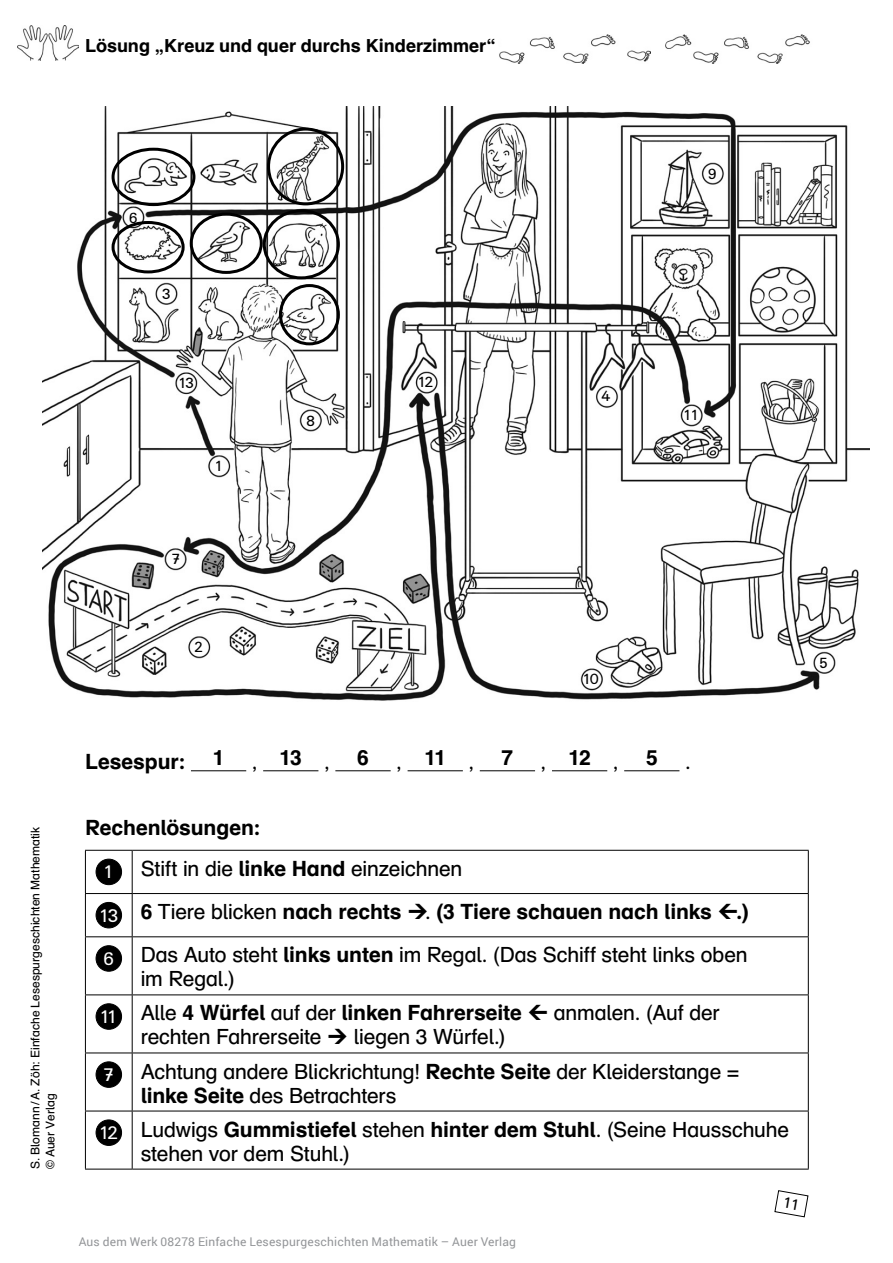
<style>
.page{position:relative;width:893px;height:1263px;background:#fff}
.page>*{position:absolute;margin:0;border:0;box-sizing:border-box;transform-origin:0 0}
.t1{font:21px/24px "Auer Schulbuch";letter-spacing:-.01em;color:#000}
.t2{font:700 21px/43.2px "Auer Schulbuch";letter-spacing:-.005em;color:#000}
.t3{font:700 18px "Auer Schulbuch";letter-spacing:-.005em;color:#000}
.t4{font:18px "GSGBY Mathe 07";color:#fff}
.t5{font:14.55px "GSGBY Mathe 07";letter-spacing:-.135em;color:#000}
.t6{font:12px/15px "Auer Schulbuch";color:#000}
.t7{font:12px "Roboto";letter-spacing:.015em;color:#939598}
.s1{font-weight:400}
.s2{font-weight:700}
</style>
<div class="page">
<img style="left:499px;top:34px;width:152px;height:30px">
<img style="left:665px;top:34px;width:145px;height:30px">
<img style="left:17px;top:26px;width:61px;height:34px">
<img style="left:43px;top:106px;width:826px;height:595px">
<hr style="left:191px;top:770px;width:55px;height:1px;background:#000">
<hr style="left:263px;top:770px;width:55px;height:1px;background:#000">
<hr style="left:335px;top:770px;width:56px;height:1px;background:#000">
<hr style="left:408px;top:770px;width:55px;height:1px;background:#000">
<hr style="left:480px;top:770px;width:55px;height:1px;background:#000">
<hr style="left:552px;top:770px;width:55px;height:1px;background:#000">
<hr style="left:624px;top:770px;width:55px;height:1px;background:#000">
<hr style="left:85px;top:850px;width:47px;height:1px;background:#000">
<hr style="left:85px;top:851px;width:1px;height:42px;background:#000">
<hr style="left:132px;top:850px;width:677px;height:1px;background:#000">
<hr style="left:132px;top:851px;width:1px;height:42px;background:#000">
<hr style="left:808px;top:851px;width:1px;height:42px;background:#000">
<hr style="left:85px;top:893px;width:47px;height:1px;background:#000">
<hr style="left:85px;top:894px;width:1px;height:42px;background:#000">
<hr style="left:132px;top:893px;width:677px;height:1px;background:#000">
<hr style="left:132px;top:894px;width:1px;height:42px;background:#000">
<hr style="left:808px;top:894px;width:1px;height:42px;background:#000">
<hr style="left:85px;top:936px;width:47px;height:1px;background:#000">
<hr style="left:85px;top:937px;width:1px;height:57px;background:#000">
<hr style="left:132px;top:936px;width:677px;height:1px;background:#000">
<hr style="left:132px;top:937px;width:1px;height:57px;background:#000">
<hr style="left:808px;top:937px;width:1px;height:57px;background:#000">
<hr style="left:85px;top:994px;width:47px;height:1px;background:#000">
<hr style="left:85px;top:995px;width:1px;height:57px;background:#000">
<hr style="left:132px;top:994px;width:677px;height:1px;background:#000">
<hr style="left:132px;top:995px;width:1px;height:57px;background:#000">
<hr style="left:808px;top:995px;width:1px;height:57px;background:#000">
<hr style="left:85px;top:1052px;width:47px;height:1px;background:#000">
<hr style="left:85px;top:1053px;width:1px;height:58px;background:#000">
<hr style="left:132px;top:1052px;width:677px;height:1px;background:#000">
<hr style="left:132px;top:1053px;width:1px;height:58px;background:#000">
<hr style="left:808px;top:1053px;width:1px;height:58px;background:#000">
<hr style="left:85px;top:1111px;width:47px;height:1px;background:#000">
<hr style="left:85px;top:1111px;width:1px;height:58px;background:#000">
<hr style="left:132px;top:1111px;width:677px;height:1px;background:#000">
<hr style="left:132px;top:1111px;width:1px;height:58px;background:#000">
<hr style="left:808px;top:1111px;width:1px;height:58px;background:#000">
<hr style="left:85px;top:1169px;width:47px;height:1px;background:#000">
<hr style="left:132px;top:1169px;width:677px;height:1px;background:#000">
<div style="left:96px;top:859px;width:26px;height:26px;background:#000;border-radius:50%"></div>
<div style="left:96px;top:859px;width:26px;height:26px;border:1px solid #000;border-radius:50%"></div>
<div style="left:96px;top:902px;width:26px;height:26px;background:#000;border-radius:50%"></div>
<div style="left:96px;top:902px;width:26px;height:26px;border:1px solid #000;border-radius:50%"></div>
<div style="left:96px;top:946px;width:26px;height:25px;background:#000;border-radius:50%"></div>
<div style="left:96px;top:945px;width:26px;height:26px;border:1px solid #000;border-radius:50%"></div>
<div style="left:96px;top:1004px;width:26px;height:25px;background:#000;border-radius:50%"></div>
<div style="left:96px;top:1003px;width:26px;height:27px;border:1px solid #000;border-radius:50%"></div>
<div style="left:96px;top:1062px;width:26px;height:25px;background:#000;border-radius:50%"></div>
<div style="left:96px;top:1061px;width:26px;height:27px;border:1px solid #000;border-radius:50%"></div>
<div style="left:96px;top:1120px;width:26px;height:25px;background:#000;border-radius:50%"></div>
<div style="left:96px;top:1119px;width:26px;height:27px;border:1px solid #000;border-radius:50%"></div>
<div style="left:112px;top:148px;width:83px;height:58px;border:3px solid #000;border-radius:50%"></div>
<div style="left:112px;top:221px;width:73px;height:52px;border:3px solid #000;border-radius:50%"></div>
<div style="left:190px;top:213px;width:73px;height:61px;border:3px solid #000;border-radius:50%"></div>
<div style="left:279px;top:284px;width:61px;height:61px;border:3px solid #000;border-radius:50%"></div>
<div style="left:267px;top:128px;width:77px;height:77px;border:3px solid #000;border-radius:50%"></div>
<div style="left:263px;top:209px;width:77px;height:70px;border:3px solid #000;border-radius:50%"></div>
<svg style="left:774px;top:1190px;width:35px;height:28px"></svg>
<p class="t3" style="left:85px;top:34px;width:412px">Lösung „Kreuz und quer durchs Kinderzimmer“</p>
<p class="t5" style="left:129px;top:209px;width:11px">6</p>
<p class="t5" style="left:162px;top:285px;width:11px">3</p>
<p class="t5" style="left:178px;top:375px;width:18px">13</p>
<p class="t5" style="left:214px;top:458px;width:11px">1</p>
<p class="t5" style="left:306px;top:412px;width:11px">8</p>
<p class="t5" style="left:417px;top:374px;width:18px">12</p>
<p class="t5" style="left:708px;top:165px;width:11px">9</p>
<p class="t5" style="left:601px;top:388px;width:11px">4</p>
<p class="t5" style="left:683px;top:407px;width:18px">11</p>
<p class="t5" style="left:172px;top:551px;width:11px">7</p>
<p class="t6" style="left:27px;top:1169px;width:344px;rotate:-90deg">S. Blomann/A. Zöh: Einfache Lesespurgeschichten Mathematik © Auer Verlag</p>
<p class="t5" style="left:194px;top:638px;width:11px">2</p>
<p class="t5" style="left:583px;top:670px;width:18px">10</p>
<p class="t2" style="left:85px;top:740px;width:102px">Lesespur:</p>
<p class="t2" style="left:213px;top:735px;width:13px">1</p>
<p class="t1" style="left:252px;top:749px;width:80px">, <sup>13</sup> ,</p>
<p class="t2" style="left:357px;top:735px;width:13px">6</p>
<p class="t1" style="left:396px;top:749px;width:80px">, <sup>11</sup> ,</p>
<p class="t2" style="left:502px;top:735px;width:13px">7</p>
<p class="t1" style="left:541px;top:749px;width:80px">, <sup>12</sup> ,</p>
<p class="t2" style="left:646px;top:735px;width:13px">5</p>
<p class="t1" style="left:685px;top:749px;width:7px">.</p>
<p class="t2" style="left:85px;top:806px;width:177px">Rechenlösungen:</p>
<p class="t4" style="left:103px;top:862px;width:13px">1</p>
<p class="t2" style="left:99px;top:846px;width:651px;text-indent:42px"><span class="s1">Stift in die</span> linke Hand <span class="s1">einzeichnen<br></span><sub>13</sub> 6 <span class="s1">Tiere blicken</span> nach rechts <span class="s1">.</span> (3 Tiere schauen nach links .)</p>
<p class="t4" style="left:103px;top:948px;width:13px">6</p>
<p class="t1" style="left:141px;top:942px;width:608px">Das Auto steht <span class="s2">links unten</span> im Regal. (Das Schiff steht links oben im Regal.)</p>
<p class="t2" style="left:99px;top:991px;width:424px"><sub>11</sub> <span class="s1">Alle</span> 4 Würfel <span class="s1">auf der</span> linken Fahrerseite</p>
<p class="t1" style="left:554px;top:1000px;width:167px">anmalen. (Auf der</p>
<p class="t1" style="left:141px;top:1024px;width:182px">rechten Fahrerseite</p>
<p class="t1" style="left:354px;top:1024px;width:153px">liegen 3 Würfel.)</p>
<p class="t4" style="left:103px;top:1064px;width:13px">7</p>
<p class="t1" style="left:141px;top:1059px;width:600px">Achtung andere Blickrichtung! <span class="s2">Rechte Seite</span> der Kleiderstange = <span class="s2">linke Seite</span> des Betrachters</p>
<p class="t1" style="left:141px;top:1117px;width:650px;text-indent:-42px"><sub>12</sub> Ludwigs <span class="s2">Gummistiefel</span> stehen <span class="s2">hinter dem Stuhl</span>. (Seine Hausschuhe stehen vor dem Stuhl.)</p>
<p class="t7" style="left:79px;top:1233px;width:439px">Aus dem Werk 08278 Einfache Lesespurgeschichten Mathematik – Auer Verlag</p>
<p class="t5" style="left:819px;top:654px;width:11px">5</p>
</div>
